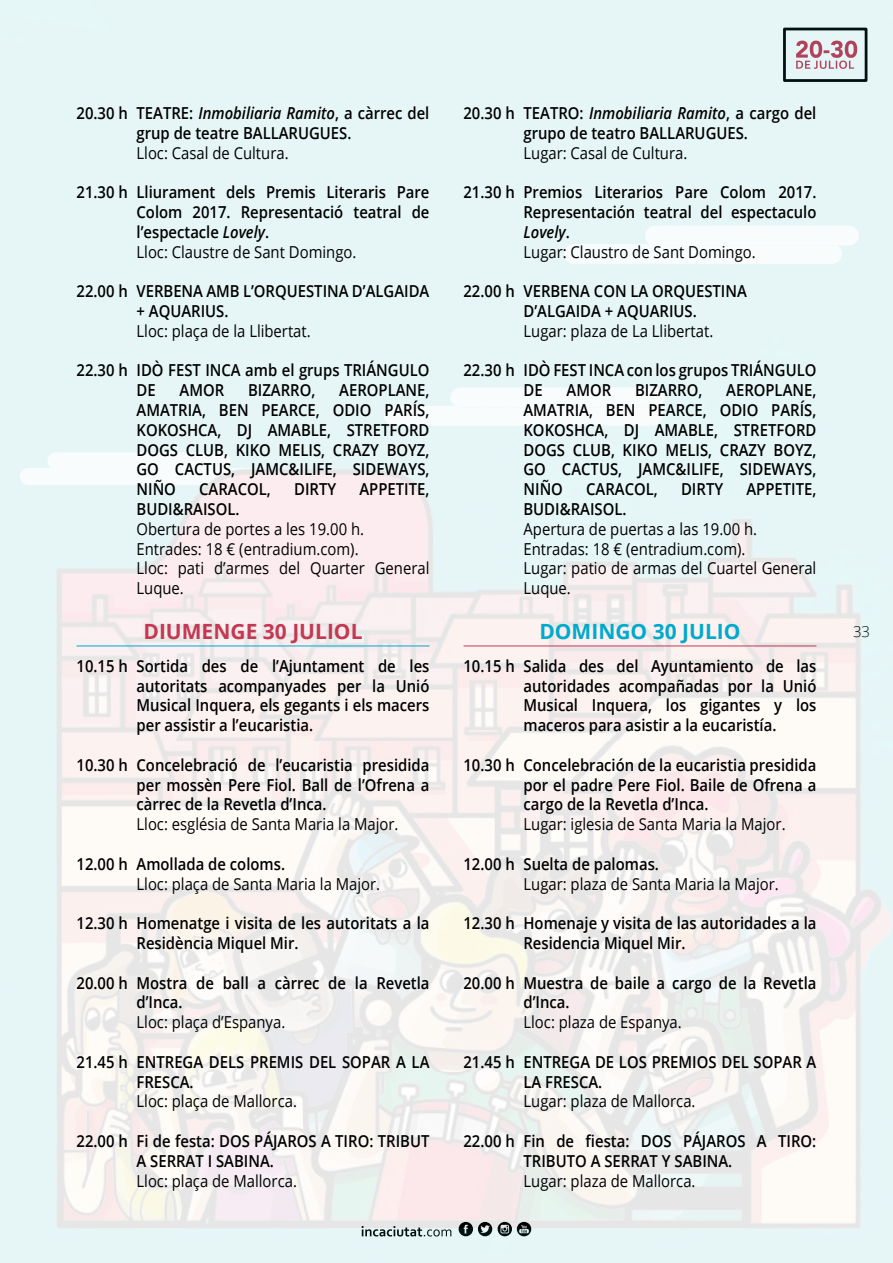
<style>
.page{position:relative;width:893px;height:1263px;background:#fff}
.page>*{position:absolute;margin:0;border:0;box-sizing:border-box;transform-origin:0 0}
.t1{font:700 21px "Open Sans";color:#c43852}
.t2{font:700 21px "Open Sans";color:#0ac}
.t3{font:600 16.5px/19.8px "Open Sans";color:#000;scale:.9 1}
.t4{font:16.5px/19.8px "Open Sans";color:#000;scale:.9 1}
.t5{font:300 15px "Open Sans";color:#000}
.s1{font-style:italic}
.s2{font-weight:400}
</style>
<div class="page">
<div style="left:89px;top:0;width:804px;height:412px;background:#e6f6f7"></div>
<img style="left:564px;top:244px;width:278px;height:20px">
<img style="left:645px;top:226px;width:214px;height:19px">
<img style="left:384px;top:406px;width:278px;height:6px">
<img style="left:450px;top:388px;width:214px;height:19px">
<img style="left:47px;top:412px;width:846px;height:826px">
<img style="left:48px;top:452px;width:182px;height:17px">
<hr style="left:77px;top:646px;width:352px;height:1px;background:#0ac">
<hr style="left:463px;top:646px;width:353px;height:1px;background:#c43852">
<p class="t3" style="left:137px;top:103px;width:327px;text-indent:-60px">20.30 h TEATRE: <span class="s1">Inmobiliaria Ramito</span>, a càrrec del grup de teatre BALLARUGUES.</p>
<p class="t4" style="left:137px;top:142px;width:170px">Lloc: Casal de Cultura.</p>
<p class="t3" style="left:137px;top:182px;width:327px;text-indent:-60px">21.30 h Lliurament dels Premis Literaris Pare Colom 2017. Representació teatral de l’espectacle <span class="s1">Lovely</span>.<br><span class="s2">Lloc: Claustre de Sant Domingo.</span></p>
<p class="t3" style="left:137px;top:281px;width:327px;text-indent:-60px">22.00 h VERBENA AMB L’ORQUESTINA D’ALGAIDA + AQUARIUS.</p>
<p class="t4" style="left:137px;top:320px;width:195px">Lloc: plaça de la Llibertat.</p>
<p class="t3" style="left:137px;top:360px;width:327px;text-indent:-60px">22.30 h IDÒ FEST INCA amb el grups TRIÁNGULO<br>DE</p>
<p class="t3" style="left:137px;top:380px;width:327px;text-align:justify;text-indent:203px">AEROPLANE, AMATRIA, BEN PEARCE, ODIO PARÍS, KOKOSHCA, DJ AMABLE, STRETFORD DOGS CLUB, KIKO MELIS, CRAZY BOYZ, GO CACTUS, JAMC&amp;ILIFE, SIDEWAYS, NIÑO</p>
<p class="t3" style="left:180px;top:380px;width:51px">AMOR</p>
<p class="t3" style="left:248px;top:380px;width:76px">BIZARRO,</p>
<p class="t3" style="left:199px;top:479px;width:81px">CARACOL,</p>
<p class="t3" style="left:294px;top:479px;width:48px">DIRTY</p>
<p class="t3" style="left:359px;top:479px;width:79px">APPETITE,</p>
<p class="t3" style="left:137px;top:499px;width:116px">BUDI&amp;RAISOL.</p>
<p class="t4" style="left:137px;top:518px;width:327px">Obertura de portes a les 19.00 h.<br>Entrades: 18 € (entradium.com).<br>Lloc: pati d’armes del Quarter General<br>Luque.</p>
<p class="t1" style="left:143px;top:617px;width:221px">DIUMENGE 30 JULIOL</p>
<p class="t3" style="left:137px;top:655px;width:327px;text-align:justify;text-indent:-60px">10.15 h Sortida des de l’Ajuntament de les autoritats acompanyades per la Unió Musical Inquera, els gegants i els macers per assistir a l’eucaristia.</p>
<p class="t3" style="left:137px;top:754px;width:327px;text-align:justify;text-indent:-60px">10.30 h Concelebració de l’eucaristia presidida per mossèn Pere Fiol. Ball de l’Ofrena a càrrec de la Revetla d’Inca.</p>
<p class="t4" style="left:137px;top:814px;width:293px">Lloc: església de Santa Maria la Major.</p>
<p class="t3" style="left:77px;top:853px;width:233px">12.00 h Amollada de coloms.</p>
<p class="t4" style="left:137px;top:873px;width:272px">Lloc: plaça de Santa Maria la Major.</p>
<p class="t3" style="left:137px;top:913px;width:327px;text-indent:-60px">12.30 h Homenatge i visita de les autoritats a la<br>Residència Miquel Mir.</p>
<p class="t3" style="left:137px;top:972px;width:327px;text-indent:-60px">20.00 h Mostra de ball a càrrec de la Revetla d’Inca.</p>
<p class="t4" style="left:137px;top:1012px;width:167px">Lloc: plaça d’Espanya.</p>
<p class="t3" style="left:137px;top:1051px;width:327px;text-indent:-60px">21.45 h ENTREGA DELS PREMIS DEL SOPAR A LA<br>FRESCA.</p>
<p class="t4" style="left:137px;top:1091px;width:180px">Lloc: plaça de Mallorca.</p>
<p class="t3" style="left:137px;top:1131px;width:327px;text-indent:-60px">22.00 h Fi de festa: DOS PÁJAROS A TIRO: TRIBUT<br>A SERRAT I SABINA.</p>
<p class="t4" style="left:137px;top:1170px;width:180px">Lloc: plaça de Mallorca.</p>
<p class="t3" style="left:463px;top:103px;width:394px;text-align:center">20.30 h TEATRO: <span class="s1">Inmobiliaria Ramito</span>, a cargo del grupo de teatro BALLARUGUES.</p>
<p class="t4" style="left:523px;top:142px;width:184px">Lugar: Casal de Cultura.</p>
<p class="t3" style="left:523px;top:182px;width:327px;text-indent:-60px">21.30 h Premios Literarios Pare Colom 2017.<br>Representación teatral del espectaculo<br><span class="s1">Lovely</span>.<br><span class="s2">Lugar: Claustro de Sant Domingo.</span></p>
<p class="t3" style="left:463px;top:281px;width:316px;text-align:center">22.00 h VERBENA CON LA ORQUESTINA<br>D’ALGAIDA + AQUARIUS.</p>
<p class="t4" style="left:523px;top:320px;width:212px">Lugar: plaza de La Llibertat.</p>
<p class="t3" style="left:523px;top:360px;width:327px;text-indent:-60px">22.30 h IDÒ FEST INCA con los grupos TRIÁNGULO<br>DE</p>
<p class="t3" style="left:523px;top:380px;width:327px;text-align:justify;text-indent:203px">AEROPLANE, AMATRIA, BEN PEARCE, ODIO PARÍS, KOKOSHCA, DJ AMABLE, STRETFORD DOGS CLUB, KIKO MELIS, CRAZY BOYZ, GO CACTUS, JAMC&amp;ILIFE, SIDEWAYS, NIÑO</p>
<p class="t3" style="left:566px;top:380px;width:51px">AMOR</p>
<p class="t3" style="left:635px;top:380px;width:76px">BIZARRO,</p>
<p class="t3" style="left:586px;top:479px;width:81px">CARACOL,</p>
<p class="t3" style="left:681px;top:479px;width:48px">DIRTY</p>
<p class="t3" style="left:746px;top:479px;width:79px">APPETITE,</p>
<p class="t3" style="left:523px;top:499px;width:116px">BUDI&amp;RAISOL.</p>
<p class="t4" style="left:523px;top:518px;width:327px">Apertura de puertas a las 19.00 h.<br>Entradas: 18 € (entradium.com).<br>Lugar: patio de armas del Cuartel General<br>Luque.</p>
<p class="t2" style="left:539px;top:617px;width:203px">DOMINGO 30 JULIO</p>
<p class="t3" style="left:523px;top:655px;width:327px;text-align:justify;text-indent:-60px">10.15 h Salida des del Ayuntamiento de las autoridades acompañadas por la Unió Musical Inquera, los gigantes y los maceros para asistir a la eucaristía.</p>
<p class="t3" style="left:523px;top:754px;width:327px;text-align:justify;text-indent:-60px">10.30 h Concelebración de la eucaristia presidida por el padre Pere Fiol. Baile de Ofrena a cargo de la Revetla d’Inca.</p>
<p class="t4" style="left:523px;top:814px;width:293px">Lugar: iglesia de Santa Maria la Major.</p>
<p class="t3" style="left:463px;top:853px;width:219px">12.00 h Suelta de palomas.</p>
<p class="t4" style="left:523px;top:873px;width:285px">Lugar: plaza de Santa Maria la Major.</p>
<p class="t3" style="left:523px;top:913px;width:327px;text-indent:-60px">12.30 h Homenaje y visita de las autoridades a la<br>Residencia Miquel Mir.</p>
<p class="t3" style="left:523px;top:972px;width:327px;text-indent:-60px">20.00 h Muestra de baile a cargo de la Revetla d’Inca.</p>
<p class="t4" style="left:523px;top:1012px;width:177px">Lloc: plaza de Espanya.</p>
<p class="t3" style="left:523px;top:1051px;width:327px;text-indent:-60px">21.45 h ENTREGA DE LOS PREMIOS DEL SOPAR A<br>LA FRESCA.</p>
<p class="t4" style="left:523px;top:1091px;width:193px">Lugar: plaza de Mallorca.</p>
<p class="t3" style="left:523px;top:1131px;width:327px;text-indent:-60px">22.00 h Fin de fiesta: DOS PÁJAROS A TIRO:<br>TRIBUTO A SERRAT Y SABINA.</p>
<p class="t4" style="left:523px;top:1170px;width:193px">Lugar: plaza de Mallorca.</p>
<p class="t5" style="left:853px;top:621px;width:19px">33</p>
</div>
